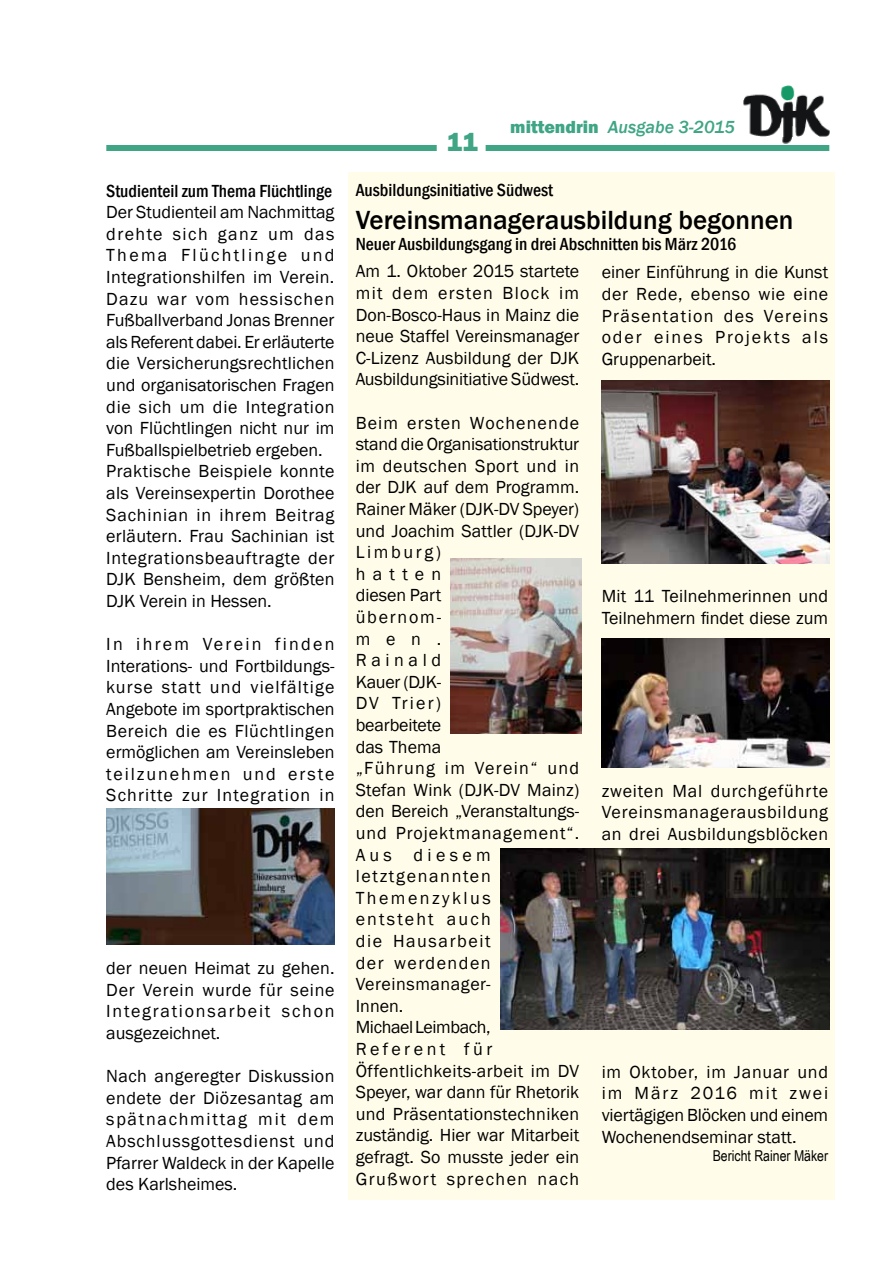
<style>
.page{position:relative;width:893px;height:1263px;background:#fff}
.page>*{position:absolute;margin:0;border:0;box-sizing:border-box;transform-origin:0 0}
.t1{font:500 27px "Franklin Gothic";color:#000}
.t2{font:800 27px "Franklin Gothic";color:#3fa585}
.t3{font:18px/21.6px "Franklin Gothic";letter-spacing:.015em;color:#000;text-align:justify}
.t4{font:500 condensed 18px "Franklin Gothic";color:#000}
.t5{font:italic 500 18px "Franklin Gothic";color:#3fa585}
.t6{font:15px "Arial Narrow";color:#000}
.s1{font-weight:800;font-style:normal}
</style>
<div class="page">
<div style="left:106px;top:145px;width:723px;height:6px;background:#3fa585"></div>
<div style="left:437px;top:130px;width:49px;height:27px;background:#fff"></div>
<img style="left:743px;top:85px;width:86px;height:58px">
<div style="left:348px;top:172px;width:486px;height:1027px;background:#fffdea"></div>
<img style="left:106px;top:809px;width:228px;height:135px">
<img style="left:602px;top:381px;width:227px;height:182px">
<img style="left:450px;top:558px;width:132px;height:175px">
<img style="left:602px;top:639px;width:227px;height:129px">
<img style="left:501px;top:848px;width:328px;height:181px">
<p class="t4" style="left:106px;top:179px;width:227px">Studienteil zum Thema Flüchtlinge</p>
<p class="t3" style="left:106px;top:202px;width:230px;text-align:left">Der Studienteil am Nachmittag drehte sich ganz um das<br>Thema Flüchtlinge und<br>Integrationshilfen im Verein.<br>Dazu war vom hessischen<br>Fußballverband Jonas Brenner als Referent dabei. Er erläuterte die Versicherungsrechtlichen und organisatorischen Fragen die sich um die Integration von Flüchtlingen nicht nur im<br>Fußballspielbetrieb ergeben.<br>Praktische Beispiele konnte als Vereinsexpertin Dorothee<br>Sachinian in ihrem Beitrag erläutern. Frau Sachinian ist<br>Integrationsbeauftragte der<br>DJK Bensheim, dem größten<br>DJK Verein in Hessen.</p>
<p class="t3" style="left:106px;top:634px;width:230px">In ihrem Verein finden Interations- und Fortbildungs&shy;kurse statt und vielfältige Angebote im sportpraktischen Bereich die es Flüchtlingen ermöglichen am Vereinsleben teilzunehmen und erste Schritte zur Integration in</p>
<p class="t3" style="left:106px;top:958px;width:230px">der neuen Heimat zu gehen.<br>Der Verein wurde für seine Integrationsarbeit schon ausgezeichnet.</p>
<p class="t3" style="left:106px;top:1066px;width:230px">Nach angeregter Diskussion endete der Diözesantag am spätnachmittag mit dem Abschlussgottesdienst und Pfarrer Waldeck in der Kapelle des Karlsheimes.</p>
<p class="t5" style="left:510px;top:116px;width:226px"><span class="s1">mittendrin</span> Ausgabe 3-2015</p>
<h1 class="t2" style="left:446px;top:124px;width:33px">11</h1>
<p class="t4" style="left:356px;top:178px;width:199px">Ausbildungsinitiative Südwest</p>
<h1 class="t1" style="left:356px;top:203px;width:439px">Vereinsmanagerausbildung begonnen</h1>
<p class="t4" style="left:356px;top:232px;width:382px">Neuer Ausbildungsgang in drei Abschnitten bis März 2016</p>
<p class="t3" style="left:356px;top:261px;width:225px">Am 1. Oktober 2015 startete mit dem ersten Block im Don-Bosco-Haus in Mainz die neue Staffel Vereinsmanager C-Lizenz Ausbildung der DJK Ausbildungsinitiative Südwest.</p>
<p class="t3" style="left:356px;top:412px;width:225px;text-align:left">Beim ersten Wochenende stand die Organisationstruktur im deutschen Sport und in der DJK auf dem Programm.<br>Rainer Mäker (DJK-DV Speyer) und Joachim Sattler (DJK-DV<br>Limburg)<br>hatten<br>diesen Part<br>übernom-<br>men.<br>Rainald<br>Kauer (DJK-<br>DV Trier)<br>bearbeitete<br>das Thema<br>„Führung im Verein“ und<br>Stefan Wink (DJK-DV Mainz) den Bereich „Veranstaltungs&shy;und Projektmanagement“.<br>Aus diesem letztgenannten<br>Themenzyklus<br>entsteht auch<br>die Hausarbeit<br>der werdenden<br>Vereinsmanager-<br>Innen.<br>Michael Leimbach,<br>Referent für<br>Öffentlichkeits-arbeit im DV<br>Speyer, war dann für Rhetorik und Präsentationstechniken zuständig. Hier war Mitarbeit gefragt. So musste jeder ein<br>Grußwort sprechen nach</p>
<p class="t3" style="left:602px;top:262px;width:228px">einer Einführung in die Kunst der Rede, ebenso wie eine Präsentation des Vereins oder eines Projekts als Gruppenarbeit.</p>
<p class="t3" style="left:602px;top:586px;width:228px">Mit 11 Teilnehmerinnen und<br>Teilnehmern findet diese zum</p>
<p class="t3" style="left:602px;top:780px;width:228px">zweiten Mal durchgeführte Vereinsmanagerausbildung an drei Ausbildungsblöcken</p>
<p class="t3" style="left:602px;top:1061px;width:228px">im Oktober, im Januar und im März 2016 mit zwei viertägigen Blöcken und einem Wochenendseminar statt.</p>
<p class="t6" style="left:713px;top:1144px;width:117px">Bericht Rainer Mäker</p>
</div>
